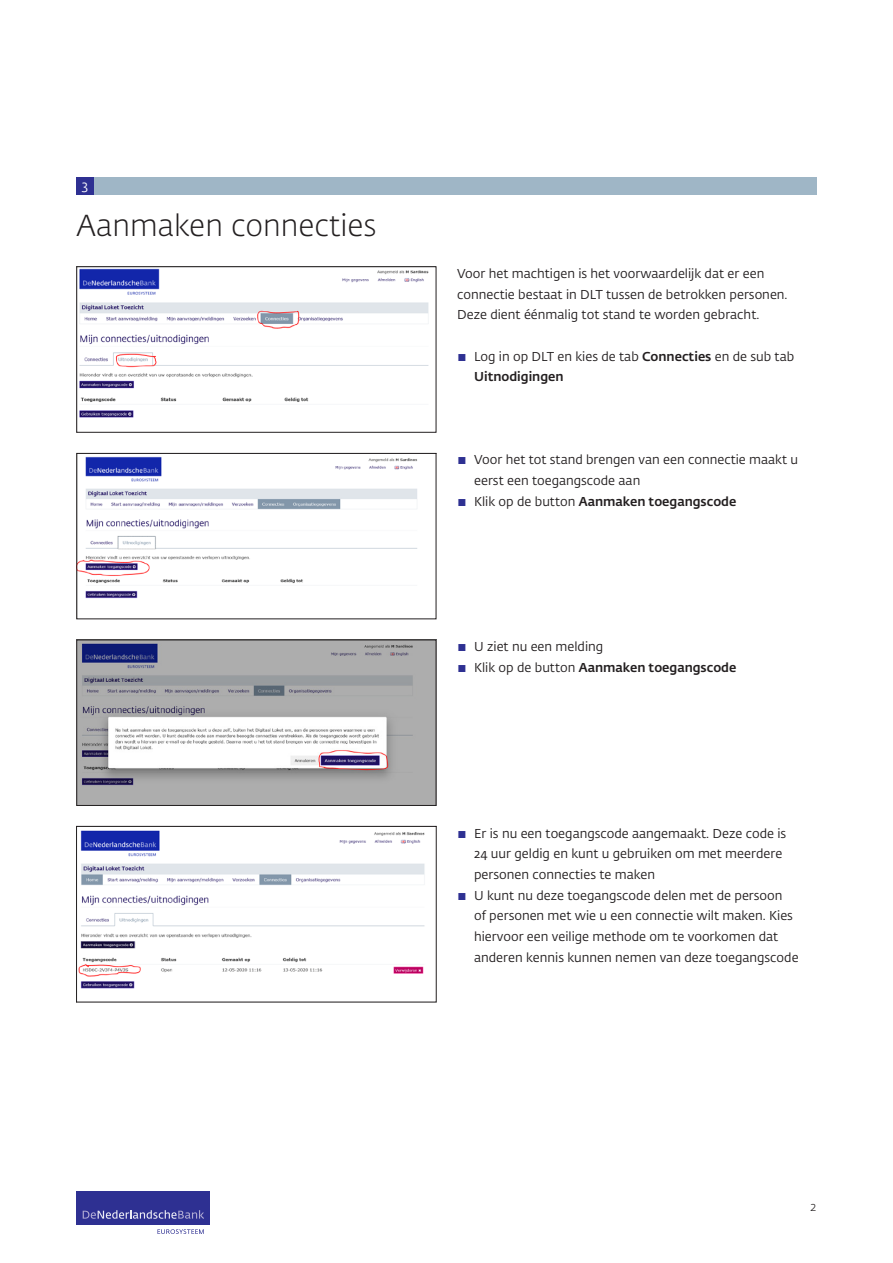
<style>
.page{position:relative;width:893px;height:1263px;background:#fff}
.page>*{position:absolute;margin:0;border:0;box-sizing:border-box;transform-origin:0 0}
.t1{font:300 30px "DNB Fedra";color:#231f20}
.t2{font:13.5px "DNB Fedra";color:#fff}
.t3{font:12.75px/20.7px "DNB Fedra";color:#231f20}
.t4{font:500 12.75px "DNB Fedra";color:#231f20}
.t5{font:300 12.75px "DNB Fedra";color:#231f20}
.s1{color:#2e3092}
.s2{font-weight:500}
.s3{font-weight:400;color:#2e3092}
.s4{font-weight:400}
</style>
<div class="page">
<div style="left:77px;top:1191px;width:133px;height:34px;background:#2e3092"></div>
<svg style="left:157px;top:1229px;width:47px;height:5px"></svg>
<svg style="left:83px;top:1210px;width:121px;height:9px"></svg>
<div style="left:77px;top:178px;width:739px;height:17px;background:#9fb6c6"></div>
<div style="left:77px;top:178px;width:17px;height:17px;background:#2e3092"></div>
<img style="left:79px;top:269px;width:350px;height:149px">
<img style="left:79px;top:456px;width:339px;height:143px">
<div style="left:77px;top:453px;width:359px;height:166px;border:1px solid #231f20"></div>
<img style="left:79px;top:642px;width:355px;height:162px">
<div style="left:77px;top:640px;width:359px;height:166px;border:1px solid #231f20"></div>
<img style="left:78px;top:830px;width:347px;height:159px">
<div style="left:76px;top:826px;width:360px;height:176px;border:1px solid #231f20"></div>
<p class="t2" style="left:82px;top:177px;width:8px">3</p>
<h1 class="t1" style="left:77px;top:208px;width:302px">Aanmaken connecties</h1>
<p class="t3" style="left:457px;top:263px;width:332px">Voor het machtigen is het voorwaardelijk dat er een connectie bestaat in DLT tussen de betrokken personen.<br>Deze dient éénmalig tot stand te worden gebracht.</p>
<p class="t3" style="left:474px;top:346px;width:322px;text-indent:-17px"><span class="s1">▪</span> Log in op DLT en kies de tab <span class="s2">Connecties</span> en de sub tab<br><span class="s2">Uitnodigingen</span></p>
<p class="t3" style="left:474px;top:450px;width:325px;text-indent:-17px"><span class="s1">▪</span> Voor het tot stand brengen van een connectie maakt u eerst een toegangscode aan</p>
<p class="t4" style="left:457px;top:493px;width:281px"><span class="s3">▪</span> <span class="s4">Klik op de button</span> Aanmaken toegangscode</p>
<p class="t3" style="left:457px;top:636px;width:148px"><span class="s1">▪</span> U ziet nu een melding</p>
<p class="t4" style="left:457px;top:659px;width:281px"><span class="s3">▪</span> <span class="s4">Klik op de button</span> Aanmaken toegangscode</p>
<p class="t3" style="left:474px;top:823px;width:314px;text-indent:-17px"><span class="s1">▪</span> Er is nu een toegangscode aangemaakt. Deze code is<br>24 uur geldig en kunt u gebruiken om met meerdere personen connecties te maken</p>
<p class="t3" style="left:474px;top:885px;width:326px;text-indent:-17px"><span class="s1">▪</span> U kunt nu deze toegangscode delen met de persoon<br>of personen met wie u een connectie wilt maken. Kies hiervoor een veilige methode om te voorkomen dat anderen kennis kunnen nemen van deze toegangscode</p>
<p class="t5" style="left:810px;top:1198px;width:8px">2</p>
</div>
